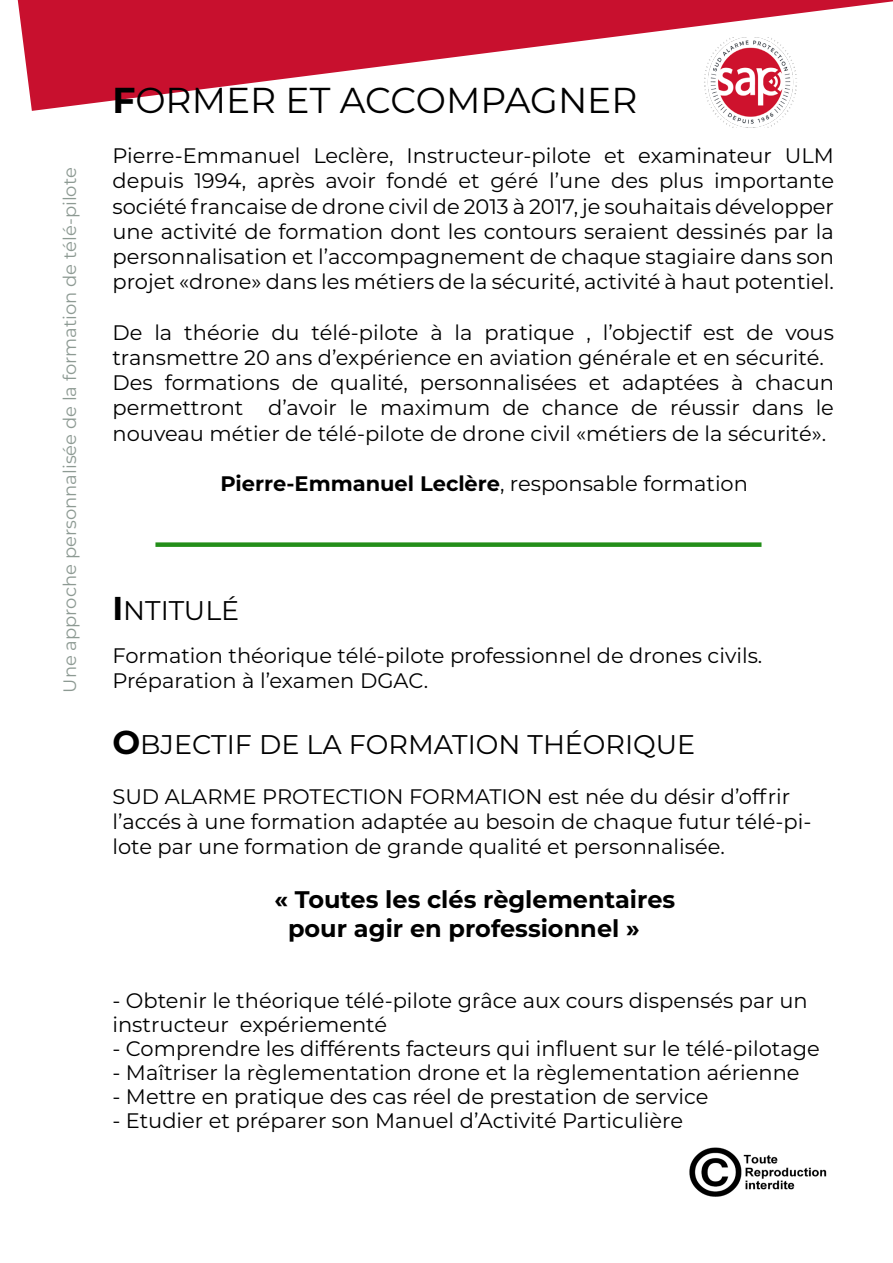
<style>
.page{position:relative;width:893px;height:1263px;background:#fff}
.page>*{position:absolute;margin:0;border:0;box-sizing:border-box;transform-origin:0 0}
.t1{font:36px "Montserrat";color:#000}
.t2{font:27px "Montserrat";color:#000}
.t3{font:700 24px "Montserrat";color:#000}
.t4{font:21px/25.2px "Montserrat";color:#000}
.t5{font:700 21px "Montserrat";color:#000}
.t6{font:18px "Montserrat";color:#8d9a93}
.s1{font-weight:700}
.s2{font-weight:400}
.s3{font-weight:700;font-size:33px}
</style>
<div class="page">
<svg style="left:18px;top:0;width:875px;height:111px;fill:#c8102e"></svg>
<div style="left:155px;top:542px;width:606px;height:5px;background:#238e19"></div>
<img style="left:689px;top:1147px;width:137px;height:50px">
<img style="left:703px;top:38px;width:95px;height:90px">
<p class="t6" style="left:57px;top:693px;width:527px;rotate:-90deg">Une approche personnalisée de la formation de télé-pilote</p>
<p class="t1" style="left:112px;top:75px;width:526px"><span class="s1">F</span>ORMER ET ACCOMPAGNER</p>
<p class="t4" style="left:112px;top:142px;width:723px;text-align:justify">Pierre-Emmanuel Leclère, Instructeur-pilote et examinateur ULM depuis 1994, après avoir fondé et géré l’une des plus importante société francaise de drone civil de 2013 à 2017, je souhaitais développer une activité de formation dont les contours seraient dessinés par la personnalisation et l’accompagnement de chaque stagiaire dans son projet «drone» dans les métiers de la sécurité, activité à haut potentiel.</p>
<p class="t4" style="left:112px;top:319px;width:723px">De la théorie du télé-pilote à la pratique , l’objectif est de vous transmettre 20 ans d’expérience en aviation générale et en sécurité.</p>
<p class="t4" style="left:112px;top:369px;width:723px;text-align:justify">Des formations de qualité, personnalisées et adaptées à chacun permettront d’avoir le maximum de chance de réussir dans le nouveau métier de télé-pilote de drone civil «métiers de la sécurité».</p>
<p class="t5" style="left:220px;top:468px;width:529px">Pierre-Emmanuel Leclère<span class="s2">, responsable formation</span></p>
<p class="t2" style="left:112px;top:591px;width:128px"><span class="s3">I</span>NTITULÉ</p>
<p class="t4" style="left:112px;top:642px;width:651px">Formation théorique télé-pilote professionnel de drones civils.<br>Préparation à l’examen DGAC.</p>
<p class="t2" style="left:112px;top:725px;width:584px"><span class="s3">O</span>BJECTIF DE LA FORMATION THÉORIQUE</p>
<p class="t4" style="left:112px;top:783px;width:701px">SUD ALARME PROTECTION FORMATION est née du désir d’offrir l’accés à une formation adaptée au besoin de chaque futur télé-pi&shy;lote par une formation de grande qualité et personnalisée.</p>
<p class="t3" style="left:274px;top:883px;width:402px">« Toutes les clés règlementaires</p>
<p class="t3" style="left:288px;top:911px;width:353px">pour agir en professionnel »</p>
<p class="t4" style="left:112px;top:988px;width:697px;line-height:24px">- Obtenir le théorique télé-pilote grâce aux cours dispensés par un instructeur expériementé</p>
<p class="t4" style="left:112px;top:1035px;width:709px">- Comprendre les différents facteurs qui influent sur le télé-pilotage</p>
<p class="t4" style="left:112px;top:1059px;width:689px">- Maîtriser la règlementation drone et la règlementation aérienne</p>
<p class="t4" style="left:112px;top:1083px;width:597px">- Mettre en pratique des cas réel de prestation de service</p>
<p class="t4" style="left:112px;top:1107px;width:572px">- Etudier et préparer son Manuel d’Activité Particulière</p>
</div>
